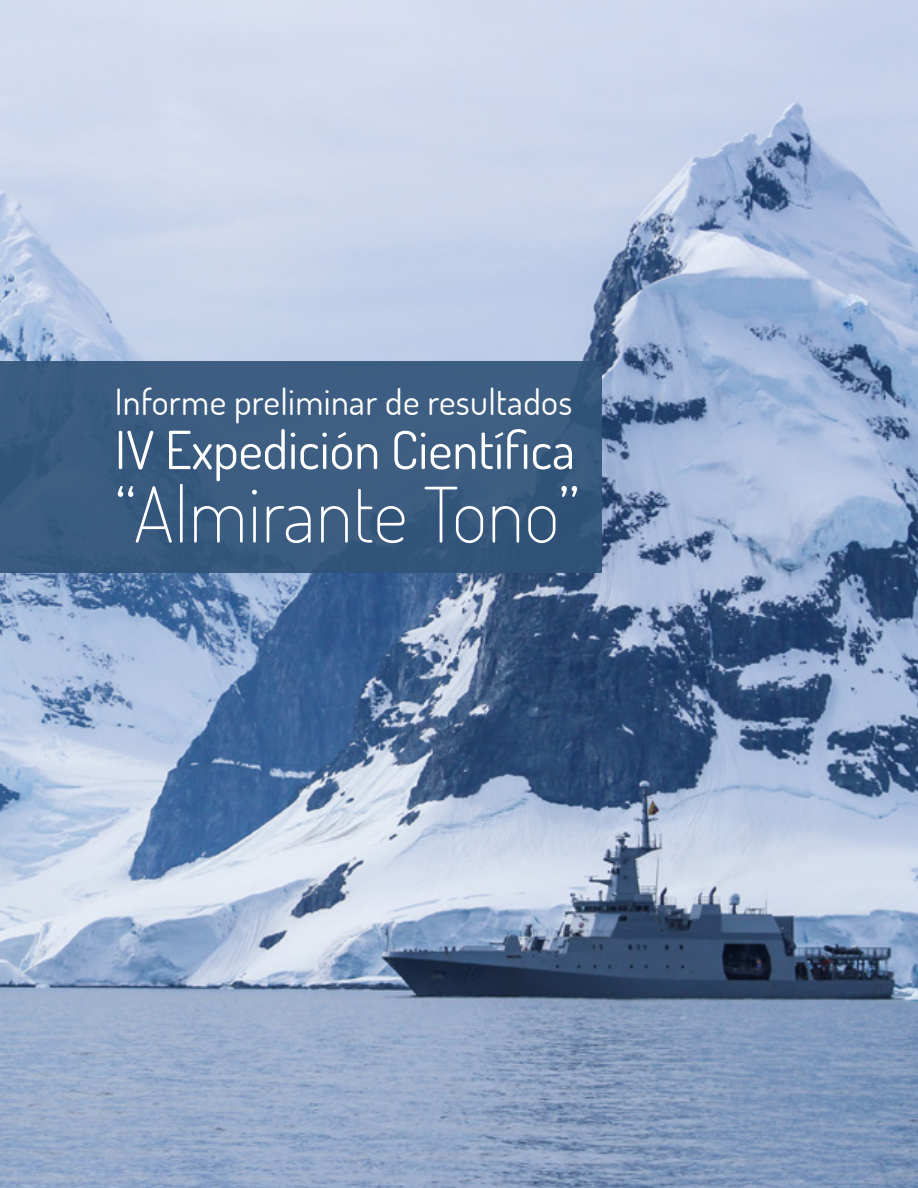
<style>
.page{position:relative;width:918px;height:1188px;background:#fff}
.page>*{position:absolute;margin:0;border:0;box-sizing:border-box;transform-origin:0 0}
.t1{font:200 76.5px "Dosis";letter-spacing:.005em;color:#fff}
.t2{font:52.5px "Dosis";color:#fff}
.t3{font:36px "Dosis";letter-spacing:.01em;color:#fff}
</style>
<div class="page">
<img style="left:0;top:0;width:918px;height:1188px">
<div style="left:0;top:361px;width:602px;height:212px;background:#3c5d81"></div>
<p class="t3" style="left:115px;top:378px;width:459px">Informe preliminar de resultados</p>
<p class="t2" style="left:115px;top:415px;width:462px">IV Expedición Científica</p>
<p class="t1" style="left:115px;top:464px;width:467px">“Almirante Tono”</p>
</div>
